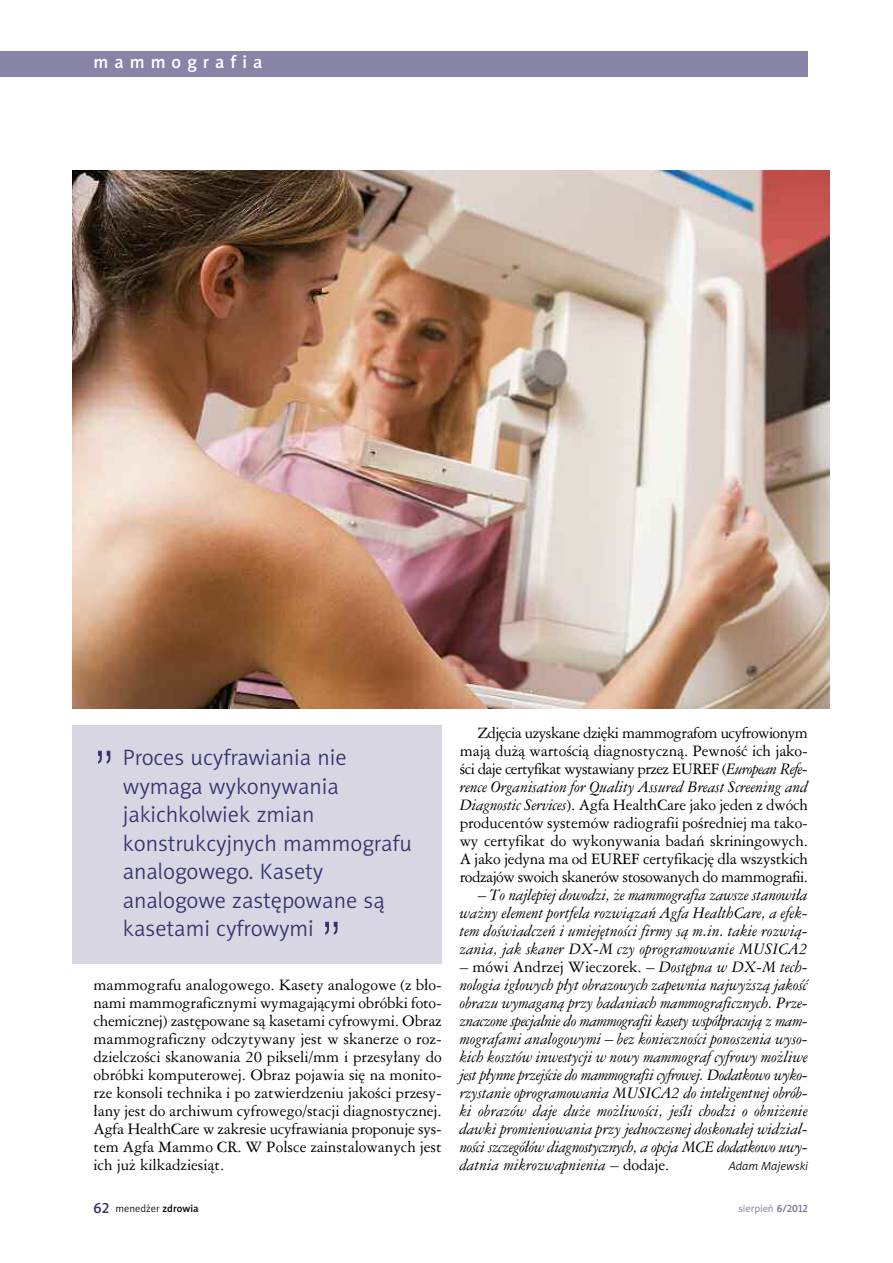
<style>
.page{position:relative;width:893px;height:1263px;background:#fff}
.page>*{position:absolute;margin:0;border:0;box-sizing:border-box;transform-origin:0 0}
.t1{font:52.5px "Swis 721 Lt PL";color:#36326d}
.t2{font:22.5px/28.5px "Naomi Sans EFNPS Light";color:#36326d}
.t3{font:18px "Naomi Sans EFNPS Medium";letter-spacing:.335em;color:#fff}
.t4{font:15px/18px "Ameri Garmnd PL";letter-spacing:-.015em;color:#000;text-align:justify}
.t5{font:italic 15px/18px "Ameri Garmnd PL";color:#000;text-align:justify}
.t6{font:italic 12px "Naomi Sans EFNPS Light";color:#000}
.t7{font:10.5px "Naomi Sans EFNPS Light";color:#000}
.t8{font:10.5px "Naomi Sans EFNPS Light";color:#727099}
.s1{font-style:italic}
.s2{font-style:normal}
.s3{font-family:"Naomi Sans EFNPS Medium";font-size:15px;color:#36326d}
.s4{font-family:"Naomi Sans EFNPS Medium"}
</style>
<div class="page">
<div style="left:0;top:51px;width:808px;height:26px;background:#8784a8"></div>
<img style="left:72px;top:170px;width:757px;height:538px">
<div style="left:72px;top:726px;width:370px;height:238px;background:#d7d6e2"></div>
<p class="t3" style="left:94px;top:55px;width:170px">mammografia</p>
<h1 class="t1" style="left:93px;top:743px;width:24px">”</h1>
<h2 class="t2" style="left:123px;top:745px;width:291px">Proces ucyfrawiania nie wymaga wykonywania jakichkolwiek zmian konstrukcyjnych mammografu analogowego. Kasety analogowe zastępowane są kasetami cyfrowymi</h2>
<h1 class="t1" style="left:320px;top:914px;width:24px">”</h1>
<p class="t4" style="left:94px;top:976px;width:350px">mammografu analogowego. Kasety analogowe (z bło&shy;nami mammograficznymi wymagającymi obróbki foto&shy;chemicznej) zastępowane są kasetami cyfrowymi. Obraz mammograficzny odczytywany jest w skanerze o roz&shy;dzielczości skanowania 20 pikseli/mm i przesyłany do obróbki komputerowej. Obraz pojawia się na monito&shy;rze konsoli technika i po zatwierdzeniu jakości przesy&shy;łany jest do archiwum cyfrowego/stacji diagnostycznej.<br>Agfa HealthCare w zakresie ucyfrawiania proponuje sys&shy;tem Agfa Mammo CR. W Polsce zainstalowanych jest ich już kilkadziesiąt.</p>
<p class="t4" style="left:460px;top:724px;width:350px;text-indent:18px">Zdjęcia uzyskane dzięki mammografom ucyfrowionym mają dużą wartością diagnostyczną. Pewność ich jako&shy;ści daje certyfikat wystawiany przez EUREF (<span class="s1">European Refe&shy;rence Organisation for Quality Assured Breast Screening and Diagnostic Services</span>). Agfa HealthCare jako jeden z dwóch producentów systemów radiografii pośredniej ma tako&shy;wy certyfikat do wykonywania badań skriningowych.<br>A jako jedyna ma od EUREF certyfikację dla wszystkich rodzajów swoich skanerów stosowanych do mammografii.</p>
<p class="t5" style="left:460px;top:886px;width:350px;text-indent:18px"><span class="s2">–</span> To najlepiej dowodzi, że mammografia zawsze stanowiła ważny element portfela rozwiązań Agfa HealthCare, a efek&shy;tem doświadczeń i umiejętności firmy są m.in. takie rozwią&shy;zania, jak skaner DX-M czy oprogramowanie MUSICA2</p>
<p class="t5" style="left:460px;top:958px;width:350px"><span class="s2">– mówi Andrzej Wieczorek. –</span> Dostępna w DX-M tech&shy;nologia igłowych płyt obrazowych zapewnia najwyższą jakość obrazu wymaganą przy badaniach mammograficznych. Prze&shy;znaczone specjalnie do mammografii kasety współpracują z mam&shy;mografami analogowymi – bez konieczności ponoszenia wyso&shy;kich kosztów inwestycji w nowy mammograf cyfrowy możliwe jest płynne przejście do mammografii cyfrowej. Dodatkowo wyko&shy;rzystanie oprogramowania MUSICA2 do inteligentnej obrób&shy;ki obrazów daje duże możliwości, jeśli chodzi o obniżenie dawki promieniowania przy jednoczesnej doskonałej widzial&shy;ności szczegółów diagnostycznych, a opcja MCE dodatkowo uwy&shy;datnia mikrozwapnienia <span class="s2">– dodaje.</span></p>
<p class="t6" style="left:729px;top:1161px;width:81px">Adam Majewski</p>
<p class="t7" style="left:94px;top:1204px;width:106px"><span class="s3">62</span> menedżer <span class="s4">zdrowia</span></p>
<p class="t8" style="left:738px;top:1204px;width:71px">sierpień <span class="s4">6/2012</span></p>
</div>
